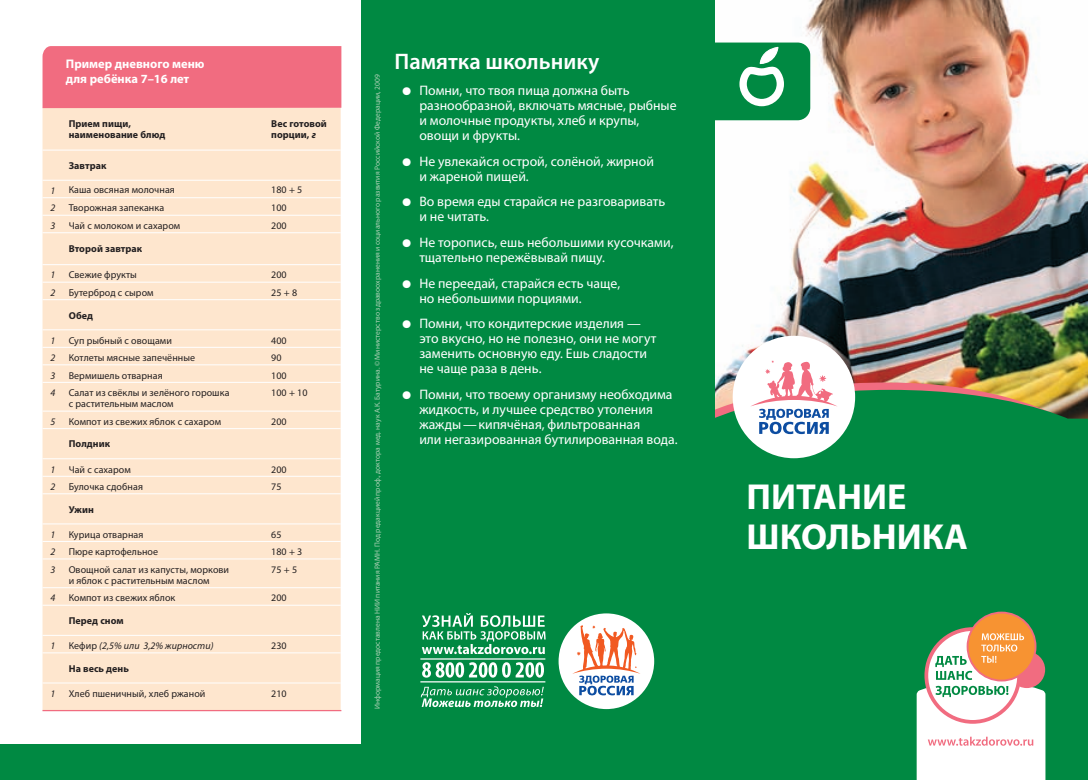
<style>
.page{position:relative;width:1088px;height:780px;background:#fff}
.page>*{position:absolute;margin:0;border:0;box-sizing:border-box;transform-origin:0 0}
.t1{font:37.5px "Myriad Pro";color:#fff}
.t2{font:700 36.25px/40px "Myriad Pro";color:#fff}
.t3{font:600 22.5px "Myriad Pro";color:#fff}
.t4{font:13.75px/15px "Myriad Pro";color:#fff}
.t5{font:700 12.5px/15px "Myriad Pro";color:#fff}
.t6{font:10px/11.2px "Myriad Pro";letter-spacing:.005em;color:#231f20}
.t7{font:700 10px/11.2px "Myriad Pro";letter-spacing:.005em;color:#231f20}
.t8{font:italic 10px "Myriad Pro";letter-spacing:.005em;color:#231f20}
.t9{font:7.5px "Myriad Pro";color:#b0d1b7}
.s1{font-style:italic}
.s2{font-style:normal}
</style>
<div class="page">
<img style="left:714px;top:0;width:374px;height:390px">
<div style="left:0;top:744px;width:1088px;height:36px;background:#008942"></div>
<svg style="left:714px;top:382px;width:350px;height:8px;background:#de9364"></svg>
<div style="left:714px;top:390px;width:374px;height:390px;background:#008942"></div>
<div style="left:361px;top:0;width:353px;height:780px;background:#008942"></div>
<div style="left:967px;top:612px;width:68px;height:68px;background:#f79332;border-radius:50%"></div>
<svg style="left:917px;top:633px;width:128px;height:147px"></svg>
<svg style="left:714px;top:43px;width:96px;height:77px;background:#24995d"></svg>
<div style="left:733px;top:336px;width:122px;height:122px;background:#fff;border-radius:50%"></div>
<svg style="left:751px;top:360px;width:86px;height:74px"></svg>
<div style="left:43px;top:108px;width:298px;height:602px;background:#fee6ce"></div>
<hr style="left:43px;top:232px;width:298px;height:1px;background:#fff">
<hr style="left:43px;top:264px;width:298px;height:1px;background:#fff">
<hr style="left:43px;top:299px;width:298px;height:1px;background:#fff">
<hr style="left:43px;top:329px;width:298px;height:1px;background:#fff">
<hr style="left:43px;top:347px;width:298px;height:1px;background:#fff">
<hr style="left:43px;top:364px;width:298px;height:1px;background:#fff">
<hr style="left:43px;top:382px;width:298px;height:1px;background:#fff">
<hr style="left:43px;top:411px;width:298px;height:1px;background:#fff">
<hr style="left:43px;top:428px;width:298px;height:1px;background:#fff">
<hr style="left:43px;top:458px;width:298px;height:1px;background:#fff">
<hr style="left:43px;top:476px;width:298px;height:1px;background:#fff">
<hr style="left:43px;top:493px;width:298px;height:1px;background:#fff">
<hr style="left:43px;top:523px;width:298px;height:1px;background:#fff">
<hr style="left:43px;top:541px;width:298px;height:1px;background:#fff">
<hr style="left:43px;top:558px;width:298px;height:1px;background:#fff">
<hr style="left:43px;top:587px;width:298px;height:1px;background:#fff">
<hr style="left:43px;top:605px;width:298px;height:1px;background:#fff">
<hr style="left:43px;top:635px;width:298px;height:1px;background:#fff">
<hr style="left:43px;top:652px;width:298px;height:1px;background:#fff">
<hr style="left:43px;top:682px;width:298px;height:1px;background:#fff">
<hr style="left:43px;top:215px;width:298px;height:1px;background:#fff">
<hr style="left:43px;top:197px;width:298px;height:1px;background:#fff">
<hr style="left:43px;top:180px;width:298px;height:1px;background:#fff">
<hr style="left:43px;top:150px;width:298px;height:1px;background:#fff">
<hr style="left:43px;top:282px;width:298px;height:1px;background:#fff">
<div style="left:43px;top:46px;width:298px;height:62px;background:#f16c80"></div>
<div style="left:558px;top:613px;width:96px;height:96px;background:#fff;border-radius:50%"></div>
<svg style="left:572px;top:625px;width:68px;height:70px"></svg>
<svg style="left:421px;top:686px;width:123px;height:21px"></svg>
<svg style="left:422px;top:613px;width:124px;height:41px"></svg>
<svg style="left:422px;top:662px;width:122px;height:15px"></svg>
<hr style="left:420px;top:658px;width:125px;height:1px;background:#fff">
<hr style="left:420px;top:681px;width:125px;height:1px;background:#fff">
<hr style="left:43px;top:710px;width:298px;height:1px;background:#f16c80">
<p class="t5" style="left:66px;top:57px;width:140px">Пример дневного меню для ребёнка 7–16 лет</p>
<p class="t7" style="left:69px;top:119px;width:98px">Прием пищи, наименование блюд</p>
<p class="t7" style="left:271px;top:119px;width:57px">Вес готовой порции, <span class="s1">г</span></p>
<p class="t7" style="left:69px;top:161px;width:39px">Завтрак</p>
<p class="t8" style="left:51px;top:187px;width:6px">1</p>
<p class="t6" style="left:69px;top:184px;width:108px">Каша овсяная молочная</p>
<p class="t6" style="left:271px;top:184px;width:33px">180 + 5</p>
<p class="t8" style="left:51px;top:204px;width:6px">2</p>
<p class="t6" style="left:69px;top:203px;width:97px">Творожная запеканка</p>
<p class="t6" style="left:271px;top:203px;width:17px">100</p>
<p class="t8" style="left:51px;top:222px;width:6px">3</p>
<p class="t6" style="left:69px;top:221px;width:113px">Чай с молоком и сахаром</p>
<p class="t6" style="left:271px;top:221px;width:17px">200</p>
<p class="t7" style="left:69px;top:244px;width:75px">Второй завтрак</p>
<p class="t8" style="left:51px;top:271px;width:6px">1</p>
<p class="t6" style="left:69px;top:270px;width:70px">Свежие фрукты</p>
<p class="t6" style="left:271px;top:270px;width:17px">200</p>
<p class="t8" style="left:51px;top:289px;width:6px">2</p>
<p class="t6" style="left:69px;top:288px;width:86px">Бутерброд с сыром</p>
<p class="t6" style="left:271px;top:288px;width:27px">25 + 8</p>
<p class="t7" style="left:69px;top:310px;width:26px">Обед</p>
<p class="t8" style="left:51px;top:336px;width:6px">1</p>
<p class="t6" style="left:69px;top:335px;width:105px">Суп рыбный с овощами</p>
<p class="t6" style="left:271px;top:335px;width:17px">400</p>
<p class="t8" style="left:51px;top:354px;width:6px">2</p>
<p class="t6" style="left:69px;top:353px;width:128px">Котлеты мясные запечённые</p>
<p class="t6" style="left:271px;top:353px;width:12px">90</p>
<p class="t8" style="left:51px;top:371px;width:6px">3</p>
<p class="t6" style="left:69px;top:370px;width:96px">Вермишель отварная</p>
<p class="t6" style="left:271px;top:370px;width:17px">100</p>
<p class="t8" style="left:51px;top:389px;width:6px">4</p>
<p class="t6" style="left:69px;top:388px;width:162px">Салат из свёклы и зелёного горошка с растительным маслом</p>
<p class="t6" style="left:271px;top:388px;width:38px">100 + 10</p>
<p class="t8" style="left:51px;top:417px;width:6px">5</p>
<p class="t6" style="left:69px;top:416px;width:154px">Компот из свежих яблок с сахаром</p>
<p class="t6" style="left:271px;top:416px;width:17px">200</p>
<p class="t7" style="left:69px;top:439px;width:43px">Полдник</p>
<p class="t8" style="left:51px;top:465px;width:6px">1</p>
<p class="t6" style="left:69px;top:464px;width:64px">Чай с сахаром</p>
<p class="t6" style="left:271px;top:464px;width:17px">200</p>
<p class="t8" style="left:51px;top:483px;width:6px">2</p>
<p class="t6" style="left:69px;top:482px;width:76px">Булочка сдобная</p>
<p class="t6" style="left:271px;top:482px;width:12px">75</p>
<p class="t7" style="left:69px;top:504px;width:27px">Ужин</p>
<p class="t8" style="left:51px;top:530px;width:6px">1</p>
<p class="t6" style="left:69px;top:529px;width:76px">Курица отварная</p>
<p class="t6" style="left:271px;top:529px;width:12px">65</p>
<p class="t8" style="left:51px;top:548px;width:6px">2</p>
<p class="t6" style="left:69px;top:547px;width:91px">Пюре картофельное</p>
<p class="t6" style="left:271px;top:547px;width:33px">180 + 3</p>
<p class="t8" style="left:51px;top:565px;width:6px">3</p>
<p class="t6" style="left:69px;top:564px;width:162px">Овощной салат из капусты, моркови и яблок с растительным маслом</p>
<p class="t6" style="left:271px;top:564px;width:27px">75 + 5</p>
<p class="t8" style="left:51px;top:594px;width:6px">4</p>
<p class="t6" style="left:69px;top:593px;width:108px">Компот из свежих яблок</p>
<p class="t6" style="left:271px;top:593px;width:17px">200</p>
<p class="t7" style="left:69px;top:616px;width:56px">Перед сном</p>
<p class="t8" style="left:51px;top:642px;width:6px">1</p>
<p class="t8" style="left:69px;top:642px;width:146px"><span class="s2">Кефир</span> (2,5% или 3,2% жирности)</p>
<p class="t6" style="left:271px;top:641px;width:17px">230</p>
<p class="t7" style="left:69px;top:663px;width:62px">На весь день</p>
<p class="t8" style="left:51px;top:689px;width:6px">1</p>
<p class="t6" style="left:69px;top:688px;width:138px">Хлеб пшеничный, хлеб ржаной</p>
<p class="t6" style="left:271px;top:688px;width:17px">210</p>
<p class="t9" style="left:374px;top:709px;width:636px;rotate:-90deg">Информация предоставлена НИИ питания РАМН. Под редакцией проф., доктора мед. наук А.К. Батурина. © Министерство здравоохранения и социального развития Российской Федерации, 2009</p>
<h3 class="t3" style="left:394px;top:53px;width:206px">Памятка школьнику</h3>
<h1 class="t1" style="left:402px;top:74px;width:12px">•</h1>
<p class="t4" style="left:419px;top:84px;width:259px">Помни, что твоя пища должна быть разнообразной, включать мясные, рыбные и молочные продукты, хлеб и крупы, овощи и фрукты.</p>
<h1 class="t1" style="left:402px;top:145px;width:12px">•</h1>
<p class="t4" style="left:419px;top:154px;width:236px">Не увлекайся острой, солёной, жирной и жареной пищей.</p>
<h1 class="t1" style="left:402px;top:185px;width:12px">•</h1>
<p class="t4" style="left:419px;top:195px;width:247px">Во время еды старайся не разговаривать и не читать.</p>
<h1 class="t1" style="left:402px;top:226px;width:12px">•</h1>
<p class="t4" style="left:419px;top:236px;width:256px">Не торопись, ешь небольшими кусочками, тщательно пережёвывай пищу.</p>
<h1 class="t1" style="left:402px;top:267px;width:12px">•</h1>
<p class="t4" style="left:419px;top:276px;width:202px">Не переедай, старайся есть чаще, но небольшими порциями.</p>
<h1 class="t1" style="left:402px;top:307px;width:12px">•</h1>
<p class="t4" style="left:419px;top:317px;width:239px">Помни, что кондитерские изделия — это вкусно, но не полезно, они не могут заменить основную еду. Ешь сладости не чаще раза в день.</p>
<h1 class="t1" style="left:402px;top:378px;width:12px">•</h1>
<p class="t4" style="left:419px;top:388px;width:260px">Помни, что твоему организму необходима жидкость, и лучшее средство утоления жажды — кипячёная, фильтрованная<br>или негазированная бутилированная вода.</p>
<h2 class="t2" style="left:746px;top:480px;width:223px">ПИТАНИЕ<br>ШКОЛЬНИКА</h2>
</div>
